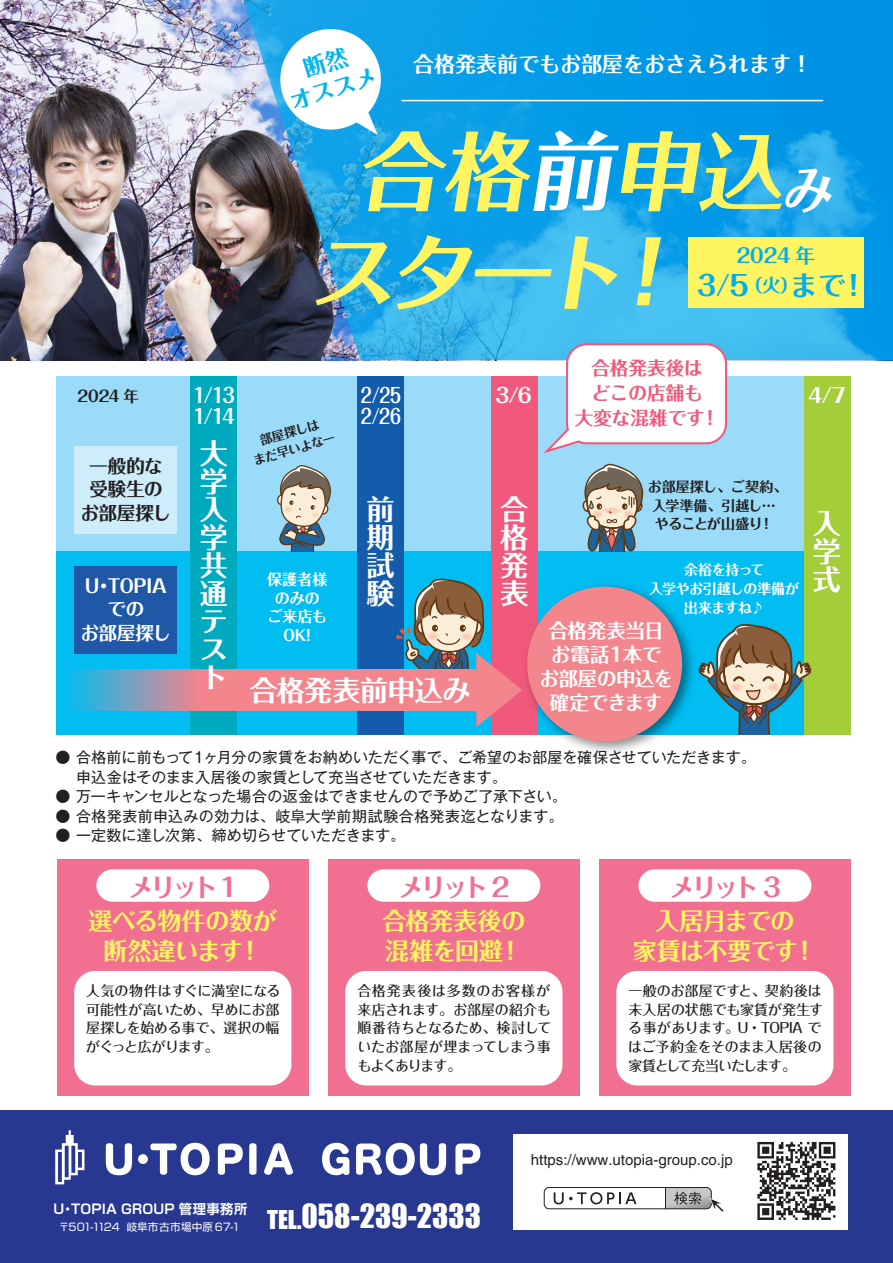
<style>
.page{position:relative;width:893px;height:1263px;background:#fff}
.page>*{position:absolute;margin:0;border:0;box-sizing:border-box;transform-origin:0 0}
.t1{font:italic 700 85.5px/101.4px "Folk Pro";color:#fff461}
.t2{font:30.6px "Impact";color:#fff}
.t3{font:700 28.05px/28px "Folk Pro";letter-spacing:-.02em;color:#fff;text-align:justify}
.t4{font:700 27.6px "Folk Pro";color:#00aeef}
.t5{font:700 25.5px "Folk Pro";letter-spacing:-.15em;color:#f17091}
.t6{font:700 24px/30px "Folk Pro";letter-spacing:-.02em;color:#fff461;text-align:center}
.t7{font:700 22.5px/27px "Folk Pro";color:#00b6f0;text-align:center}
.t8{font:700 21px "Folk Pro";color:#fff}
.t9{font:700 20.1px/21px "Folk Pro";letter-spacing:-.05em;color:#fff;scale:.89 1}
.t10{font:700 20.1px/21px "Folk Pro";letter-spacing:-.05em;color:#fff;scale:.79 1}
.t11{font:700 20.1px "Folk Pro";letter-spacing:-.05em;color:#fff}
.t12{font:700 19.65px "Folk Pro";color:#00aeef}
.t13{font:700 19.5px/24px "Folk Pro";letter-spacing:-.025em;color:#fff;text-align:center}
.t14{font:700 18.6px/24.8px "Folk Pro";color:#f0597c;text-align:center}
.t15{font:700 18.45px/23.2px "Folk Pro";letter-spacing:-.015em;color:#fff;text-align:center}
.t16{font:700 18.45px/23.2px "Folk Pro";color:#231f20;text-align:center}
.t17{font:700 15.45px "Folk Pro";color:#231f20}
.t18{font:15px/19.5px "Gothic MB101 Pro";color:#231f20}
.t19{font:15px "Gothic MB101 Pro";letter-spacing:.025em;color:#231f20}
.t20{font:15px "Helvetica LT Std";color:#231f20}
.t21{font:700 15px/18.6px "Folk Pro";letter-spacing:.005em;color:#fff;text-align:center}
.t22{font:500 13.95px/18.6px "Folk Pro";letter-spacing:-.025em;color:#231f20;text-align:justify}
.t23{font:700 13.95px/18.6px "Folk Pro";letter-spacing:-.005em;color:#231f20;text-align:center}
.t24{font:700 13.95px/18.6px "Folk Pro";letter-spacing:-.025em;color:#fff;text-align:center}
.t25{font:700 13.35px "Shin Go Pro De";letter-spacing:.015em;color:#fff}
.t26{font:700 12.45px/17.1px "Folk Pro";color:#231f20;text-align:center}
.t27{font:10.65px "Soft Go Std";letter-spacing:-.005em;color:#fff}
.s1{color:#fff}
.s2{font-size:48.9px;color:#fff}
.s3{font-size:18px}
.s4{font-size:23.85px}
</style>
<div class="page">
<img style="left:0;top:0;width:239px;height:360px">
<div style="left:57px;top:376px;width:794px;height:175px;background:#99dbf8"></div>
<div style="left:57px;top:551px;width:794px;height:184px;background:#01bdf2"></div>
<div style="left:191px;top:376px;width:46px;height:359px;background:#00aabe"></div>
<div style="left:357px;top:376px;width:47px;height:359px;background:#135cab"></div>
<div style="left:491px;top:376px;width:47px;height:359px;background:#f0597c"></div>
<div style="left:804px;top:376px;width:47px;height:359px;background:#a3cd39"></div>
<svg style="left:700px;top:624px;width:112px;height:111px"></svg>
<img style="left:526px;top:584px;width:174px;height:168px">
<div style="left:527px;top:587px;width:155px;height:154px;background:#f3858d;border-radius:50%"></div>
<div style="left:75px;top:446px;width:102px;height:88px;background:#cdedfb"></div>
<div style="left:75px;top:566px;width:102px;height:88px;background:#1e58a7"></div>
<div style="left:57px;top:859px;width:252px;height:236px;background:#f17091"></div>
<div style="left:96px;top:869px;width:173px;height:33px;background:#fff;border-radius:16px"></div>
<div style="left:74px;top:971px;width:217px;height:114px;background:#fff;border-radius:21px"></div>
<div style="left:328px;top:859px;width:252px;height:236px;background:#f17091"></div>
<div style="left:367px;top:869px;width:173px;height:33px;background:#fff;border-radius:16px"></div>
<div style="left:345px;top:971px;width:217px;height:114px;background:#fff;border-radius:21px"></div>
<div style="left:599px;top:859px;width:252px;height:236px;background:#f17091"></div>
<div style="left:638px;top:869px;width:173px;height:33px;background:#fff;border-radius:16px"></div>
<div style="left:616px;top:971px;width:217px;height:114px;background:#fff;border-radius:21px"></div>
<svg style="left:277px;top:465px;width:54px;height:86px"></svg>
<svg style="left:582px;top:463px;width:62px;height:88px"></svg>
<svg style="left:71px;top:669px;width:325px;height:42px;background:#c58f9f"></svg>
<svg style="left:396px;top:578px;width:126px;height:149px"></svg>
<svg style="left:239px;top:0;width:654px;height:360px;background:#1d9bda"></svg>
<hr style="left:401px;top:100px;width:422px;height:1px;background:#fff">
<div style="left:688px;top:238px;width:176px;height:70px;background:#fff461"></div>
<svg style="left:540px;top:342px;width:188px;height:111px"></svg>
<div style="left:0;top:1110px;width:893px;height:153px;background:#283890"></div>
<svg style="left:106px;top:1143px;width:26px;height:32px"></svg>
<div style="left:138px;top:1154px;width:10px;height:10px;background:#fff;border-radius:50%"></div>
<svg style="left:150px;top:1143px;width:60px;height:32px"></svg>
<svg style="left:218px;top:1143px;width:25px;height:32px"></svg>
<svg style="left:249px;top:1143px;width:8px;height:32px"></svg>
<svg style="left:264px;top:1143px;width:29px;height:32px"></svg>
<svg style="left:322px;top:1143px;width:27px;height:32px"></svg>
<svg style="left:356px;top:1143px;width:90px;height:32px"></svg>
<svg style="left:455px;top:1143px;width:25px;height:32px"></svg>
<svg style="left:55px;top:1130px;width:29px;height:54px"></svg>
<div style="left:513px;top:1134px;width:334px;height:95px;background:#fff"></div>
<svg style="left:544px;top:1187px;width:180px;height:25px"></svg>
<svg style="left:757px;top:1142px;width:78px;height:78px"></svg>
<div style="left:280px;top:29px;width:101px;height:101px;background:#fff;border-radius:50%"></div>
<svg style="left:345px;top:101px;width:33px;height:34px"></svg>
<h3 class="t7" style="left:278px;top:60px;width:91px;rotate:-17deg">断然<br>オススメ</h3>
<h3 class="t8" style="left:413px;top:46px;width:400px">合格発表前でもお部屋をおさえられます！</h3>
<p class="t17" style="left:77px;top:383px;width:63px">2024 年</p>
<h3 class="t16" style="left:81px;top:452px;width:92px">一般的な受験生のお部屋探し</h3>
<h3 class="t15" style="left:81px;top:572px;width:92px">U・TOPIAでの<br>お部屋探し</h3>
<h1 class="t1" style="left:308px;top:109px;width:536px;text-indent:48px">合格<span class="s1">前</span>申込<span class="s2">み</span>スタート！</h1>
<h3 class="t12" style="left:737px;top:239px;width:80px">2024 年</h3>
<h3 class="t4" style="left:697px;top:262px;width:172px">3/5<span class="s3">（火）</span>まで！</h3>
<h3 class="t14" style="left:575px;top:353px;width:146px">合格発表後は<br>どこの店舗も<br>大変な混雑です！</h3>
<h3 class="t9" style="left:193px;top:382px;width:48px">1/13<br>1/14</h3>
<h3 class="t10" style="left:361px;top:382px;width:53px">2/25<br>2/26</h3>
<h3 class="t11" style="left:496px;top:378px;width:38px">3/6</h3>
<h3 class="t11" style="left:808px;top:378px;width:39px">4/7</h3>
<h3 class="t3" style="left:200px;top:436px;width:29px">大学入学共通テスト</h3>
<p class="t26" style="left:246px;top:434px;width:86px;rotate:-16deg">部屋探しは<br>まだ早いよなー</p>
<p class="t23" style="left:648px;top:475px;width:141px">お部屋探し、ご契約、入学準備、引越し…やることが山盛り！</p>
<h3 class="t3" style="left:366px;top:491px;width:29px">前期試験</h3>
<h3 class="t3" style="left:500px;top:491px;width:29px">合格発表</h3>
<h3 class="t3" style="left:813px;top:505px;width:29px">入学式</h3>
<p class="t24" style="left:649px;top:559px;width:152px">余裕を持って<br>入学やお引越しの準備が出来ますね♪</p>
<p class="t21" style="left:267px;top:568px;width:62px">保護者様のみのご来店も<br>OK!</p>
<h3 class="t13" style="left:539px;top:616px;width:135px">合格発表当日お電話１本でお部屋の申込を確定できます</h3>
<h3 class="t3" style="left:250px;top:673px;width:223px">合格発表前申込み</h3>
<p class="t18" style="left:55px;top:746px;width:702px">● 合格前に前もって１ヶ月分の家賃をお納めいただく事で、ご希望のお部屋を確保させていただきます。　 申込金はそのまま入居後の家賃として充当させていただきます。</p>
<p class="t18" style="left:55px;top:785px;width:513px">● 万一キャンセルとなった場合の返金はできませんので予めご了承下さい。</p>
<p class="t19" style="left:55px;top:804px;width:510px">● 合格発表前申込みの効力は、岐阜大学前期試験合格発表迄となります。</p>
<p class="t18" style="left:55px;top:824px;width:352px">● 一定数に達し次第、締め切らせていただきます。</p>
<h3 class="t5" style="left:128px;top:865px;width:110px">メリット 1</h3>
<h3 class="t6" style="left:88px;top:903px;width:190px">選べる物件の数が断然違います！</h3>
<p class="t22" style="left:86px;top:980px;width:195px">人気の物件はすぐに満室になる可能性が高いため、早めにお部屋探しを始める事で、選択の幅がぐっと広がります。</p>
<h3 class="t5" style="left:399px;top:865px;width:112px">メリット 2</h3>
<h3 class="t6" style="left:382px;top:903px;width:145px;text-align:left">合格発表後の混雑を回避！</h3>
<p class="t22" style="left:357px;top:980px;width:196px">合格発表後は多数のお客様が来店されます。お部屋の紹介も順番待ちとなるため、検討していたお部屋が埋まってしまう事もよくあります。</p>
<h3 class="t5" style="left:669px;top:865px;width:113px">メリット 3</h3>
<h3 class="t6" style="left:633px;top:903px;width:185px">入居月までの<br>家賃は不要です！</h3>
<p class="t22" style="left:628px;top:980px;width:196px">一般のお部屋ですと、契約後は未入居の状態でも家賃が発生する事があります。U・TOPIA ではご予約金をそのまま入居後の家賃として充当いたします。</p>
<p class="t20" style="left:531px;top:1151px;width:203px">https://www.utopia-group.co.jp</p>
<p class="t25" style="left:54px;top:1197px;width:195px">U・TOPIA GROUP 管理事務所</p>
<p class="t27" style="left:59px;top:1219px;width:183px">〒501-1124 岐阜市古市場中原 67-1</p>
<h2 class="t2" style="left:267px;top:1192px;width:215px"><span class="s4">TEL.</span>058-239-2333</h2>
</div>
